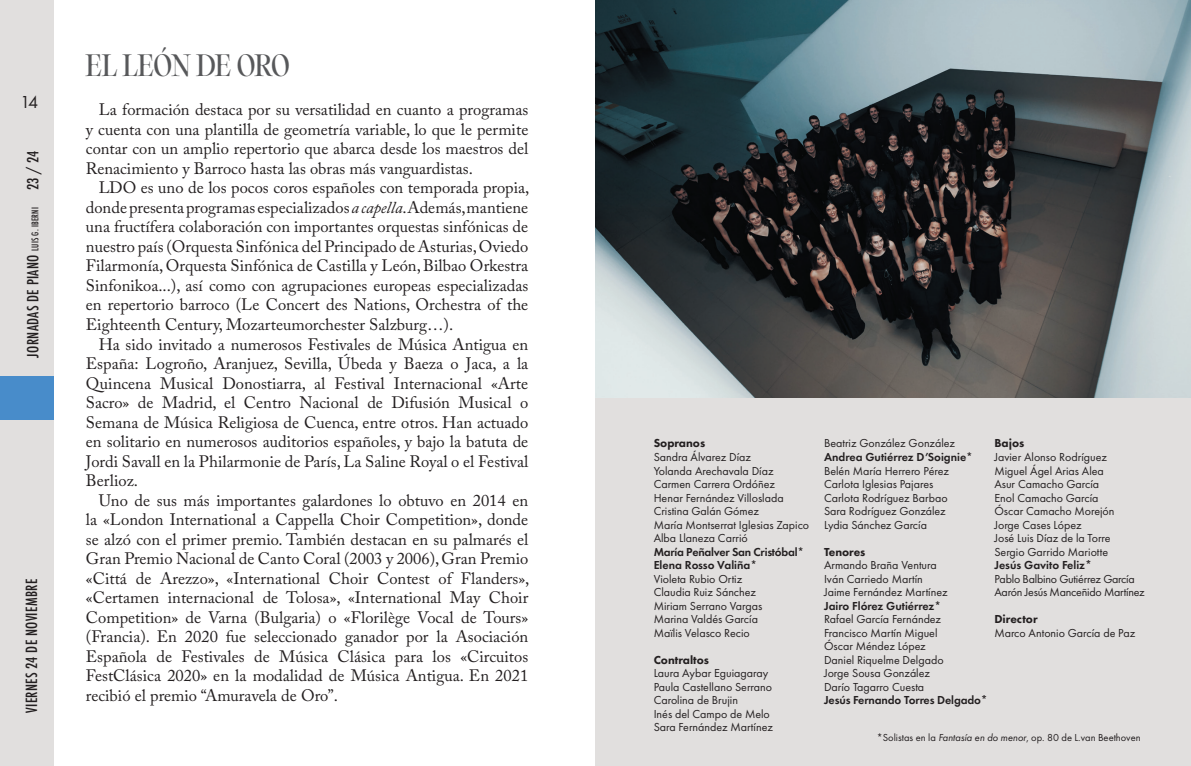
<style>
.page{position:relative;width:1191px;height:766px;background:#fff}
.page>*{position:absolute;margin:0;border:0;box-sizing:border-box;transform-origin:0 0}
.t1{font:27px "PP Editorial Old";letter-spacing:-.025em;color:#57585a}
.t2{font:18px "Futura PT";color:#231f20}
.t3{font:16.5px/19.5px "Adobe Caslon Pro";color:#231f20;text-align:justify}
.t4{font:500 condensed 15px "Futura";letter-spacing:.02em;color:#231f20}
.t5{font:12px/13.5px "Futura PT";color:#231f20}
.t6{font:800 12px "Futura PT";color:#231f20}
.t7{font:10.5px "Futura PT";color:#231f20}
.s1{font-size:9px}
.s2{font-style:italic}
.s3{font-weight:600}
.s4{font-weight:500}
</style>
<div class="page">
<div style="left:0;top:0;width:54px;height:765px;background:#e1dfde"></div>
<div style="left:0;top:376px;width:54px;height:44px;background:#488cca"></div>
<div style="left:595px;top:0;width:596px;height:765px;background:#e1dfde"></div>
<img style="left:595px;top:0;width:596px;height:398px">
<p class="t2" style="left:20px;top:92px;width:20px">14</p>
<p class="t4" style="left:23px;top:357px;width:208px;rotate:-90deg">JORNADAS DE PIANO <span class="s1">LUIS G. IBERNI</span> 23 / 24</p>
<p class="t4" style="left:22px;top:712px;width:135px;rotate:-90deg">VIERNES 24 DE NOVIEMBRE</p>
<p class="t1" style="left:86px;top:47px;width:205px">EL LEÓN DE ORO</p>
<p class="t3" style="left:86px;top:100px;width:444px;text-indent:13px">La formación destaca por su versatilidad en cuanto a programas y cuenta con una plantilla de geometría variable, lo que le permite contar con un amplio repertorio que abarca desde los maestros del Renacimiento y Barroco hasta las obras más vanguardistas.</p>
<p class="t3" style="left:86px;top:178px;width:445px;text-indent:13px">LDO es uno de los pocos coros españoles con temporada propia, donde presenta programas especializados <span class="s2">a capella</span>. Además, mantiene una fructífera colaboración con importantes orquestas sinfónicas de nuestro país (Orquesta Sinfónica del Principado de Asturias, Oviedo Filarmonía, Orquesta Sinfónica de Castilla y León, Bilbao Orkestra Sinfonikoa...), así como con agrupaciones europeas especializadas en repertorio barroco (Le Concert des Nations, Orchestra of the Eighteenth Century, Mozarteumorchester Salzburg…).</p>
<p class="t3" style="left:86px;top:334px;width:444px;text-indent:13px">Ha sido invitado a numerosos Festivales de Música Antigua en España: Logroño, Aranjuez, Sevilla, Úbeda y Baeza o Jaca, a la Quincena Musical Donostiarra, al Festival Internacional «Arte Sacro» de Madrid, el Centro Nacional de Difusión Musical o Semana de Música Religiosa de Cuenca, entre otros. Han actuado en solitario en numerosos auditorios españoles, y bajo la batuta de Jordi Savall en la Philarmonie de París, La Saline Royal o el Festival Berlioz.</p>
<p class="t3" style="left:86px;top:490px;width:445px;text-indent:13px">Uno de sus más importantes galardones lo obtuvo en 2014 en la «London International a Cappella Choir Competition», donde se alzó con el primer premio. También destacan en su palmarés el Gran Premio Nacional de Canto Coral (2003 y 2006), Gran Premio «Cittá de Arezzo», «International Choir Contest of Flanders», «Certamen internacional de Tolosa», «International May Choir Competition» de Varna (Bulgaria) o «Florilège Vocal de Tours» (Francia). En 2020 fue seleccionado ganador por la Asociación Española de Festivales de Música Clásica para los «Circuitos FestClásica 2020» en la modalidad de Música Antigua. En 2021 recibió el premio “Amuravela de Oro”.</p>
<p class="t6" style="left:653px;top:436px;width:53px">Sopranos</p>
<p class="t5" style="left:653px;top:450px;width:121px">Sandra Álvarez Díaz<br>Yolanda Arechavala Díaz</p>
<p class="t5" style="left:653px;top:477px;width:123px">Carmen Carrera Ordóñez</p>
<p class="t5" style="left:653px;top:490px;width:157px">Henar Fernández Villoslada<br>Cristina Galán Gómez<br>María Montserrat Iglesias Zapico</p>
<p class="t5" style="left:653px;top:531px;width:152px">Alba Llaneza Carrió<br><span class="s3">María Peñalver San Cristóbal</span><span class="s4">*<br></span><span class="s3">Elena Rosso Valiña</span><span class="s4">*<br></span>Violeta Rubio Ortiz<br>Claudia Ruiz Sánchez<br>Miriam Serrano Vargas<br>Marina Valdés García<br>Maïlis Velasco Recio</p>
<p class="t6" style="left:653px;top:652px;width:57px">Contraltos</p>
<p class="t5" style="left:653px;top:666px;width:120px">Laura Aybar Eguiagaray<br>Paula Castellano Serrano</p>
<p class="t5" style="left:653px;top:693px;width:121px">Carolina de Brujin<br>Inés del Campo de Melo<br>Sara Fernández Martínez</p>
<p class="t5" style="left:824px;top:436px;width:150px">Beatriz González González<br><span class="s3">Andrea Gutiérrez D’Soignie</span><span class="s4">*<br></span>Belén María Herrero Pérez<br>Carlota Iglesias Pajares<br>Carlota Rodríguez Barbao<br>Sara Rodríguez González<br>Lydia Sánchez García</p>
<p class="t6" style="left:824px;top:544px;width:43px">Tenores</p>
<p class="t5" style="left:824px;top:558px;width:125px">Armando Braña Ventura<br>Iván Carriedo Martín<br>Jaime Fernández Martínez<br><span class="s3">Jairo Flórez Gutiérrez</span><span class="s4">*<br></span>Rafael García Fernández<br>Francisco Martín Miguel<br>Óscar Méndez López</p>
<p class="t5" style="left:824px;top:652px;width:165px">Daniel Riquelme Delgado<br>Jorge Sousa González<br>Darío Tagarro Cuesta<br><span class="s3">Jesús Fernando Torres Delgado*</span></p>
<p class="t6" style="left:994px;top:436px;width:31px">Bajos</p>
<p class="t5" style="left:994px;top:450px;width:152px">Javier Alonso Rodríguez<br>Miguel Ágel Arias Alea<br>Asur Camacho García<br>Enol Camacho García<br>Óscar Camacho Morejón<br>Jorge Cases López<br>José Luis Díaz de la Torre<br>Sergio Garrido Mariotte<br><span class="s3">Jesús Gavito Feliz*<br></span>Pablo Balbino Gutiérrez García<br>Aarón Jesús Manceñido Martínez</p>
<p class="t6" style="left:994px;top:611px;width:45px">Director</p>
<p class="t5" style="left:994px;top:625px;width:142px">Marco Antonio García de Paz</p>
<p class="t7" style="left:877px;top:731px;width:265px">*Solistas en la <span class="s2">Fantasía en do menor</span>, op. 80 de L.van Beethoven</p>
</div>
